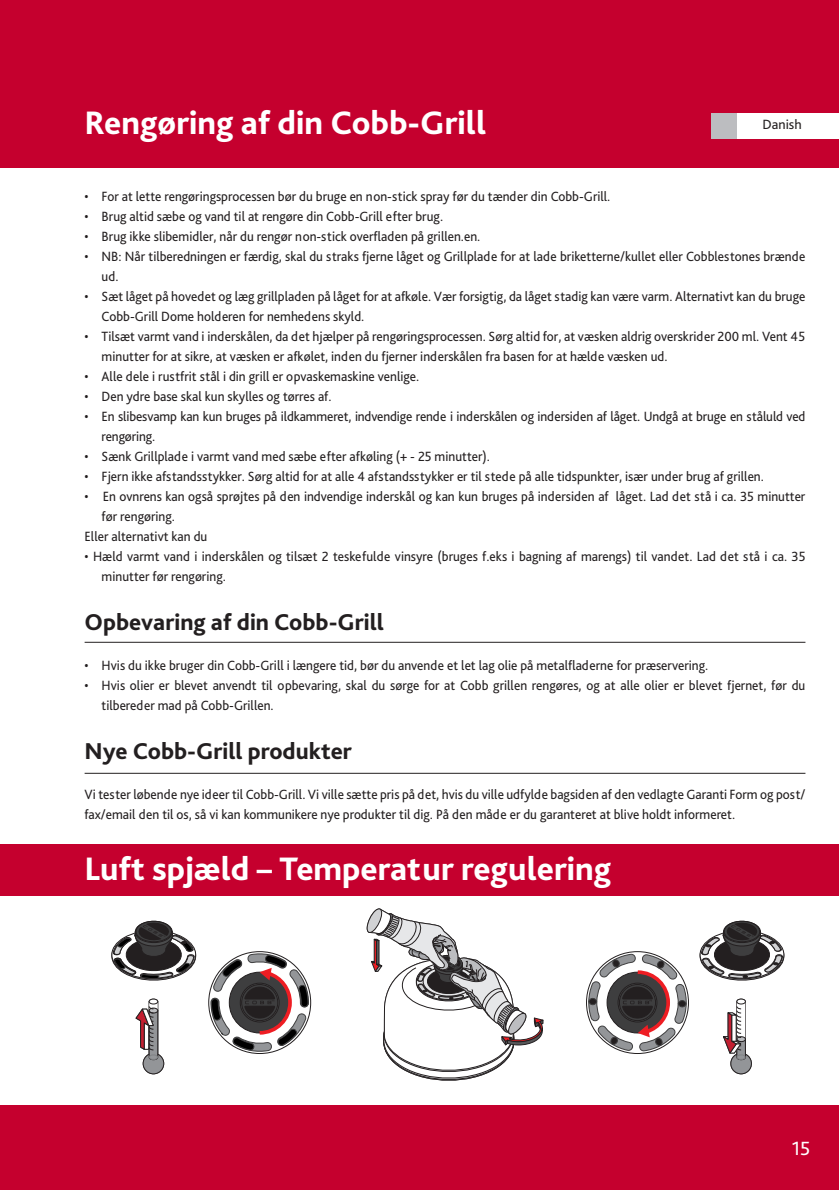
<style>
.page{position:relative;width:839px;height:1190px;background:#fff}
.page>*{position:absolute;margin:0;border:0;box-sizing:border-box;transform-origin:0 0}
.t1{font:800 34px "Bliss Pro";color:#fff}
.t2{font:800 24px "Bliss Pro";color:#231f20}
.t3{font:20px "Bliss Pro";color:#fff}
.t4{font:14px/20px "Bliss Pro";color:#231f20;scale:.95 1}
.t5{font:14px "Bliss Pro";color:#231f20}
</style>
<div class="page">
<div style="left:0;top:1105px;width:838px;height:85px;background:#c5002e"></div>
<div style="left:0;top:0;width:838px;height:168px;background:#c5002e"></div>
<div style="left:0;top:844px;width:838px;height:51px;background:#c5002e"></div>
<hr style="left:85px;top:642px;width:720px;height:1px;background:#231f20">
<hr style="left:85px;top:772px;width:720px;height:1px;background:#231f20">
<div style="left:710px;top:113px;width:128px;height:25px;background:#fff"></div>
<div style="left:710px;top:113px;width:25px;height:25px;background:#bcbdc0"></div>
<svg style="left:211px;top:952px;width:97px;height:100px"></svg>
<svg style="left:135px;top:998px;width:29px;height:76px"></svg>
<svg style="left:111px;top:920px;width:86px;height:61px"></svg>
<svg style="left:588px;top:954px;width:98px;height:96px"></svg>
<svg style="left:699px;top:920px;width:86px;height:61px"></svg>
<svg style="left:723px;top:998px;width:28px;height:76px"></svg>
<svg style="left:366px;top:908px;width:177px;height:173px"></svg>
<p class="t1" style="left:85px;top:102px;width:403px">Rengøring af din Cobb-Grill</p>
<p class="t5" style="left:762px;top:116px;width:41px">Danish</p>
<p class="t4" style="left:85px;top:186px;width:554px">• For at lette rengøringsprocessen bør du bruge en non-stick spray før du tænder din Cobb-Grill.</p>
<p class="t4" style="left:85px;top:206px;width:379px">• Brug altid sæbe og vand til at rengøre din Cobb-Grill efter brug.</p>
<p class="t4" style="left:85px;top:226px;width:418px">• Brug ikke slibemidler, når du rengør non-stick overfladen på grillen.en.</p>
<p class="t4" style="left:102px;top:246px;width:742px;text-indent:-17px">• NB: Når tilberedningen er færdig, skal du straks fjerne låget og Grillplade for at lade briketterne/kullet eller Cobblestones brænde ud.</p>
<p class="t4" style="left:102px;top:286px;width:742px;text-indent:-17px">• Sæt låget på hovedet og læg grillpladen på låget for at afkøle. Vær forsigtig, da låget stadig kan være varm. Alternativt kan du bruge<br>Cobb-Grill Dome holderen for nemhedens skyld.</p>
<p class="t4" style="left:102px;top:326px;width:741px;text-indent:-17px">• Tilsæt varmt vand i inderskålen, da det hjælper på rengøringsprocessen. Sørg altid for, at væsken aldrig overskrider 200 ml. Vent 45 minutter for at sikre, at væsken er afkølet, inden du fjerner inderskålen fra basen for at hælde væsken ud.</p>
<p class="t4" style="left:85px;top:366px;width:353px">• Alle dele i rustfrit stål i din grill er opvaskemaskine venlige.</p>
<p class="t4" style="left:85px;top:386px;width:261px">• Den ydre base skal kun skylles og tørres af.</p>
<p class="t4" style="left:102px;top:406px;width:742px;text-indent:-17px">• En slibesvamp kan kun bruges på ildkammeret, indvendige rende i inderskålen og indersiden af låget. Undgå at bruge en ståluld ved rengøring.</p>
<p class="t4" style="left:85px;top:446px;width:428px">• Sænk Grillplade i varmt vand med sæbe efter afkøling (+ - 25 minutter).</p>
<p class="t4" style="left:85px;top:466px;width:716px">• Fjern ikke afstandsstykker. Sørg altid for at alle 4 afstandsstykker er til stede på alle tidspunkter, især under brug af grillen.</p>
<p class="t4" style="left:102px;top:486px;width:741px;text-indent:-17px">• En ovnrens kan også sprøjtes på den indvendige inderskål og kan kun bruges på indersiden af låget. Lad det stå i ca. 35 minutter før rengøring.</p>
<p class="t4" style="left:85px;top:526px;width:131px">Eller alternativt kan du</p>
<p class="t4" style="left:102px;top:546px;width:742px;text-indent:-17px">• Hæld varmt vand i inderskålen og tilsæt 2 teskefulde vinsyre (bruges f.eks i bagning af marengs) til vandet. Lad det stå i ca. 35 minutter før rengøring.</p>
<p class="t2" style="left:85px;top:607px;width:301px">Opbevaring af din Cobb-Grill</p>
<p class="t4" style="left:85px;top:655px;width:657px">• Hvis du ikke bruger din Cobb-Grill i længere tid, bør du anvende et let lag olie på metalfladerne for præservering.</p>
<p class="t4" style="left:102px;top:675px;width:741px;text-indent:-17px">• Hvis olier er blevet anvendt til opbevaring, skal du sørge for at Cobb grillen rengøres, og at alle olier er blevet fjernet, før du tilbereder mad på Cobb-Grillen.</p>
<p class="t2" style="left:85px;top:736px;width:269px">Nye Cobb-Grill produkter</p>
<p class="t4" style="left:85px;top:784px;width:759px">Vi tester løbende nye ideer til Cobb-Grill. Vi ville sætte pris på det, hvis du ville udfylde bagsiden af den vedlagte Garanti Form og post/ fax/email den til os, så vi kan kommunikere nye produkter til dig. På den måde er du garanteret at blive holdt informeret.</p>
<p class="t1" style="left:85px;top:847px;width:528px">Luft spjæld – Temperatur regulering</p>
<p class="t3" style="left:791px;top:1136px;width:20px">15</p>
</div>
